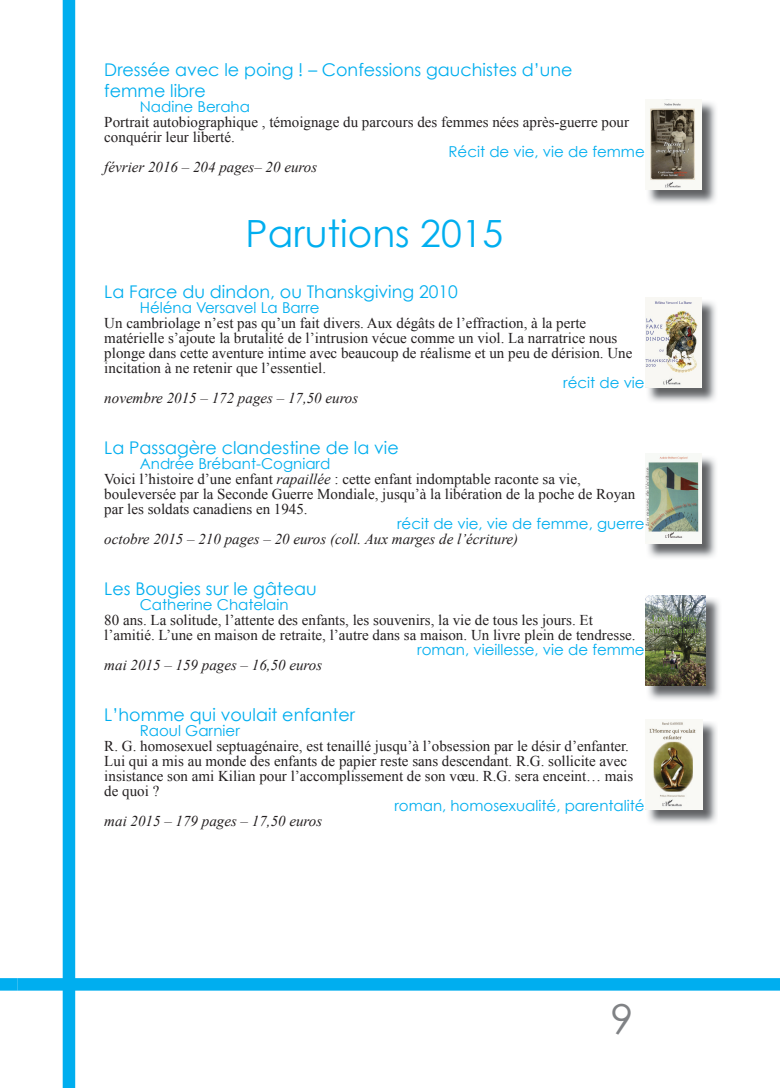
<style>
.page{position:relative;width:780px;height:1088px;background:#fff}
.page>*{position:absolute;margin:0;border:0;box-sizing:border-box;transform-origin:0 0}
.t1{font:41.25px "Century Gothic";color:#808285}
.t2{font:37.5px "Century Gothic";color:#00aeef}
.t3{font:17.5px/21px "Century Gothic";color:#00aeef}
.t4{font:15px/15px "Times New Roman";color:#231f20}
.t5{font:15px "Century Gothic";color:#00aeef}
.t6{font:italic 15px "Times New Roman";color:#231f20}
.s1{font-style:italic}
</style>
<div class="page">
<div style="left:0;top:978px;width:18px;height:12px;background:#00aeef"></div>
<div style="left:18px;top:978px;width:762px;height:12px;background:#00aeef"></div>
<div style="left:63px;top:0;width:12px;height:1088px;background:#00aeef"></div>
<img style="left:648px;top:102px;width:68px;height:102px">
<img style="left:648px;top:99px;width:53px;height:90px">
<img style="left:648px;top:299px;width:68px;height:103px">
<img style="left:645px;top:298px;width:56px;height:90px">
<img style="left:648px;top:457px;width:68px;height:101px">
<img style="left:645px;top:455px;width:56px;height:89px">
<img style="left:647px;top:597px;width:73px;height:103px">
<img style="left:645px;top:595px;width:60px;height:90px">
<img style="left:647px;top:722px;width:70px;height:102px">
<img style="left:646px;top:721px;width:56px;height:88px">
<p class="t3" style="left:104px;top:59px;width:470px">Dressée avec le poing ! – Confessions gauchistes d’une femme libre</p>
<p class="t5" style="left:140px;top:97px;width:112px">Nadine Beraha</p>
<p class="t4" style="left:104px;top:114px;width:526px">Portrait autobiographique , témoignage du parcours des femmes nées après-guerre pour conquérir leur liberté.</p>
<p class="t5" style="left:448px;top:142px;width:198px">Récit de vie, vie de femme</p>
<p class="t6" style="left:104px;top:156px;width:214px">février 2016 – 204 pages– 20 euros</p>
<h2 class="t2" style="left:246px;top:210px;width:259px">Parutions 2015</h2>
<p class="t3" style="left:104px;top:281px;width:355px">La Farce du dindon, ou Thanskgiving 2010</p>
<p class="t5" style="left:140px;top:298px;width:181px">Héléna Versavel La Barre</p>
<p class="t4" style="left:104px;top:315px;width:529px">Un cambriolage n’est pas qu’un fait divers. Aux dégâts de l’effraction, à la perte matérielle s’ajoute la brutalité de l’intrusion vécue comme un viol. La narratrice nous plonge dans cette aventure intime avec beaucoup de réalisme et un peu de dérision. Une incitation à ne retenir que l’essentiel.</p>
<p class="t5" style="left:563px;top:373px;width:83px">récit de vie</p>
<p class="t6" style="left:104px;top:387px;width:255px">novembre 2015 – 172 pages – 17,50 euros</p>
<p class="t3" style="left:104px;top:437px;width:296px">La Passagère clandestine de la vie</p>
<p class="t5" style="left:140px;top:454px;width:192px">Andrée Brébant-Cogniard</p>
<p class="t4" style="left:104px;top:471px;width:532px">Voici l’histoire d’une enfant <span class="s1">rapaillée</span> : cette enfant indomptable raconte sa vie, bouleversée par la Seconde Guerre Mondiale, jusqu’à la libération de la poche de Royan par les soldats canadiens en 1945.</p>
<p class="t5" style="left:397px;top:514px;width:249px">récit de vie, vie de femme, guerre</p>
<p class="t6" style="left:104px;top:528px;width:415px">octobre 2015 – 210 pages – 20 euros (coll. Aux marges de l’écriture)</p>
<p class="t3" style="left:104px;top:578px;width:214px">Les Bougies sur le gâteau</p>
<p class="t5" style="left:140px;top:595px;width:150px">Catherine Chatelain</p>
<p class="t4" style="left:104px;top:612px;width:533px">80 ans. La solitude, l’attente des enfants, les souvenirs, la vie de tous les jours. Et l’amitié. L’une en maison de retraite, l’autre dans sa maison. Un livre plein de tendresse.</p>
<p class="t5" style="left:417px;top:640px;width:229px">roman, vieillesse, vie de femme</p>
<p class="t6" style="left:104px;top:654px;width:219px">mai 2015 – 159 pages – 16,50 euros</p>
<p class="t3" style="left:104px;top:704px;width:252px">L’homme qui voulait enfanter</p>
<p class="t5" style="left:140px;top:721px;width:102px">Raoul Garnier</p>
<p class="t4" style="left:104px;top:738px;width:530px">R. G. homosexuel septuagénaire, est tenaillé jusqu’à l’obsession par le désir d’enfanter.<br>Lui qui a mis au monde des enfants de papier reste sans descendant. R.G. sollicite avec insistance son ami Kilian pour l’accomplissement de son vœu. R.G. sera enceint… mais de quoi ?</p>
<p class="t5" style="left:394px;top:796px;width:252px">roman, homosexualité, parentalité</p>
<p class="t6" style="left:104px;top:810px;width:219px">mai 2015 – 179 pages – 17,50 euros</p>
<h1 class="t1" style="left:610px;top:994px;width:24px">9</h1>
</div>
